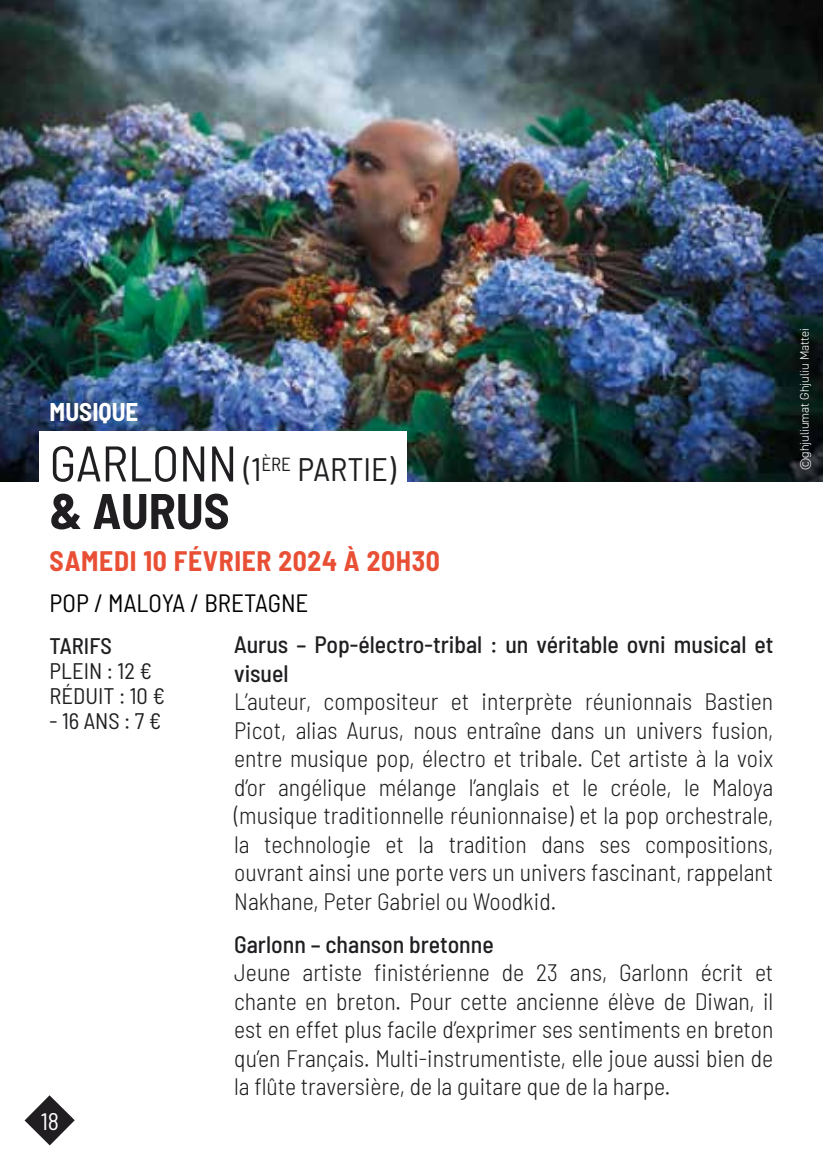
<style>
.page{position:relative;width:823px;height:1170px;background:#fff}
.page>*{position:absolute;margin:0;border:0;box-sizing:border-box;transform-origin:0 0}
.t1{font:700 semi-condensed 50px "Barlow";color:#201e21}
.t2{font:semi-condensed 32.5px "Barlow";color:#201e21}
.t3{font:700 semi-condensed 27.5px "Barlow";letter-spacing:.025em;color:#e84f34}
.t4{font:semi-condensed 25px "Barlow";color:#000}
.t5{font:700 semi-condensed 25px "Barlow";color:#fff}
.t6{font:300 semi-condensed 23.75px/28.5px "Barlow";color:#201e21;text-align:justify}
.t7{font:500 semi-condensed 23.75px/28.5px "Barlow";color:#201e21}
.t8{font:semi-condensed 23.75px "Barlow";color:#fff}
.t9{font:semi-condensed 22.5px/25px "Barlow";color:#201e21}
.t10{font:500 semi-condensed 22.5px "Barlow";color:#201e21}
.t11{font:300 12.5px "DIN2014";color:#fff}
.s1{font-size:50px}
</style>
<div class="page">
<img style="left:0;top:0;width:822px;height:481px">
<div style="left:39px;top:431px;width:367px;height:60px;background:#fff"></div>
<hr style="left:822px;top:0;width:1px;height:481px;background:#000">
<svg style="left:25px;top:1095px;width:50px;height:50px"></svg>
<p class="t5" style="left:50px;top:394px;width:90px">MUSIQUE</p>
<h2 class="t2" style="left:50px;top:446px;width:347px"><span class="s1">GARLONN</span> (1<sup>ÈRE</sup> PARTIE)</h2>
<h1 class="t1" style="left:50px;top:474px;width:181px">&amp; AURUS</h1>
<p class="t3" style="left:50px;top:541px;width:391px">SAMEDI 10 FÉVRIER 2024 À 20H30</p>
<p class="t4" style="left:50px;top:585px;width:260px">POP / MALOYA / BRETAGNE</p>
<p class="t10" style="left:50px;top:629px;width:64px">TARIFS</p>
<p class="t9" style="left:50px;top:656px;width:117px">PLEIN : 12 €<br>RÉDUIT : 10 €</p>
<p class="t9" style="left:50px;top:706px;width:113px">- 16 ANS : 7 €</p>
<p class="t7" style="left:234px;top:628px;width:540px">Aurus – Pop-électro-tribal : un véritable ovni musical et visuel</p>
<p class="t6" style="left:234px;top:685px;width:540px">L’auteur, compositeur et interprète réunionnais Bastien Picot, alias Aurus, nous entraîne dans un univers fusion, entre musique pop, électro et tribale. Cet artiste à la voix d’or angélique mélange l’anglais et le créole, le Maloya (musique traditionnelle réunionnaise) et la pop orchestrale, la technologie et la tradition dans ses compositions, ouvrant ainsi une porte vers un univers fascinant, rappelant Nakhane, Peter Gabriel ou Woodkid.</p>
<p class="t7" style="left:234px;top:927px;width:261px">Garlonn – chanson bretonne</p>
<p class="t6" style="left:234px;top:956px;width:540px">Jeune artiste finistérienne de 23 ans, Garlonn écrit et chante en breton. Pour cette ancienne élève de Diwan, il est en effet plus facile d’exprimer ses sentiments en breton qu’en Français. Multi-instrumentiste, elle joue aussi bien de la flûte traversière, de la guitare que de la harpe.</p>
<p class="t8" style="left:41px;top:1104px;width:20px">18</p>
<p class="t11" style="left:796px;top:470px;width:143px;rotate:-90deg">©ghjuliumat Ghjuliu Mattei</p>
</div>
